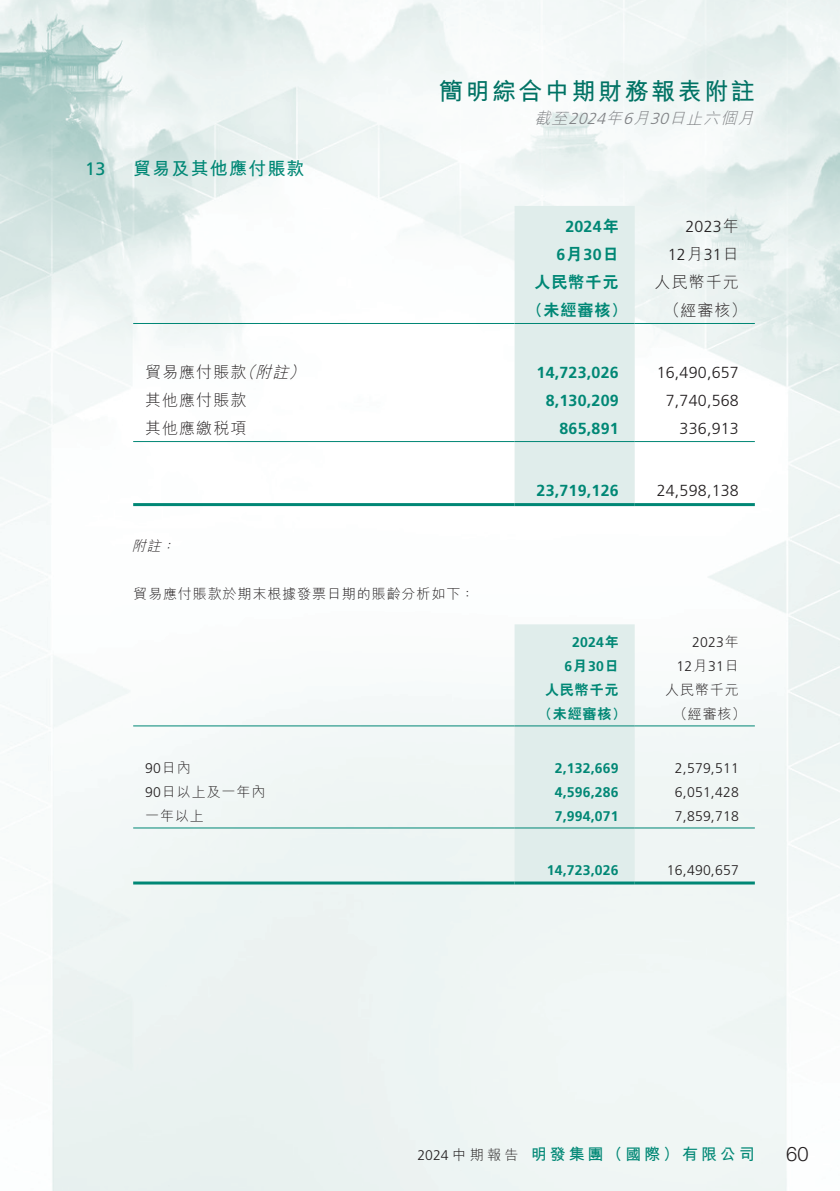
<style>
.page{position:relative;width:840px;height:1191px;background:#fff}
.page>*{position:absolute;margin:0;border:0;box-sizing:border-box;transform-origin:0 0}
.t1{font:700 24px "M Hei HK";letter-spacing:.105em;color:#007264}
.t2{font:300 20px "Helvetica Neue LT Std";color:#231f20}
._03_H1{font:700 18px "M Hei HK";letter-spacing:.065em;color:#008775}
._03_H1-2{font:18px "Frutiger LT Std";color:#008775}
._01_Body_Text{font:300 16px/28px "Frutiger LT Std";letter-spacing:.015em;color:#231f20;text-align:right}
._01_Body_Text-2{font:700 16px/28px "Frutiger LT Std";letter-spacing:.015em;color:#008775;text-align:center}
._15_Table_Stub{font:300 16px "M Hei HK";letter-spacing:.065em;color:#231f20}
.t3{font:700 16px "M Hei HK";letter-spacing:.18em;color:#008775}
._01_Body_Text-3{font:800 16px "C Hei 2 HK";letter-spacing:.065em;color:#008775}
._01_Body_Text-4{font:300 16px "M Hei HK";letter-spacing:.065em;color:#231f20}
.t4{font:italic 300 16px "M Hei HK";color:#808285}
.t5{font:italic 300 16px "Frutiger LT Std";color:#808285}
._15_Table_Stub-2{font:italic 300 16px "M Hei HK";color:#231f20}
._02_Note_Text{font:300 14px/24px "Frutiger LT Std";letter-spacing:.015em;color:#231f20;text-align:right}
._02_Note_Text-2{font:700 14px/24px "Frutiger LT Std";letter-spacing:.015em;color:#008775;text-align:center}
._26___P2__Note{font:300 14px "M Hei HK";letter-spacing:.065em;color:#231f20}
._29_Table_Stub__Note{font:300 14px "M Hei HK";letter-spacing:.065em;color:#231f20}
._02_Note_Text-3{font:800 14px "C Hei 2 HK";letter-spacing:.065em;color:#008775}
._02_Note_Text-4{font:300 14px "M Hei HK";letter-spacing:.065em;color:#231f20}
._29_Table_Stub__Note-2{font:300 14px "Frutiger LT Std";color:#231f20}
._26___P2__Note-2{font:italic 300 14px "M Hei HK";color:#231f20}
.s1{font-family:"C Hei 2 HK";font-weight:800}
.s2{font-family:"M Hei HK"}
.s3{font-family:"Frutiger LT Std"}
</style>
<div class="page">
<img style="left:0;top:0;width:839px;height:1191px">
<div style="left:514px;top:206px;width:120px;height:297px;background:#e0edeb"></div>
<hr style="left:133px;top:323px;width:381px;height:1px;background:#008775">
<hr style="left:514px;top:323px;width:120px;height:1px;background:#008775">
<hr style="left:634px;top:323px;width:120px;height:1px;background:#008775">
<hr style="left:133px;top:441px;width:381px;height:1px;background:#008775">
<hr style="left:514px;top:441px;width:120px;height:1px;background:#008775">
<hr style="left:634px;top:441px;width:120px;height:1px;background:#008775">
<hr style="left:133px;top:503px;width:381px;height:3px;background:#008775">
<hr style="left:514px;top:503px;width:120px;height:3px;background:#008775">
<hr style="left:634px;top:503px;width:120px;height:3px;background:#008775">
<div style="left:514px;top:624px;width:120px;height:257px;background:#e0edeb"></div>
<hr style="left:133px;top:725px;width:381px;height:1px;background:#008775">
<hr style="left:514px;top:725px;width:120px;height:1px;background:#008775">
<hr style="left:634px;top:725px;width:120px;height:1px;background:#008775">
<hr style="left:133px;top:827px;width:381px;height:1px;background:#008775">
<hr style="left:514px;top:827px;width:120px;height:1px;background:#008775">
<hr style="left:634px;top:827px;width:120px;height:1px;background:#008775">
<hr style="left:133px;top:881px;width:381px;height:3px;background:#008775">
<hr style="left:514px;top:881px;width:120px;height:3px;background:#008775">
<hr style="left:634px;top:881px;width:120px;height:3px;background:#008775">
<p class="_03_H1-2" style="left:85px;top:158px;width:22px">13</p>
<h1 class="t1" style="left:439px;top:74px;width:317px">簡明綜合中期財務報表附註</h1>
<p class="t4" style="left:668px;top:107px;width:91px">日止六個月</p>
<p class="t4" style="left:605px;top:107px;width:50px">年月</p>
<p class="t4" style="left:534px;top:107px;width:40px">截至</p>
<p class="t5" style="left:568px;top:109px;width:43px">2024</p>
<p class="t5" style="left:622px;top:109px;width:15px">6</p>
<p class="t5" style="left:649px;top:109px;width:24px">30</p>
<p class="_03_H1" style="left:133px;top:155px;width:173px">貿易及其他應付賬款</p>
<p class="_01_Body_Text-2" style="left:556px;top:212px;width:63px">2024<span class="s1">年<br></span>6<span class="s1">月</span>30<span class="s1">日</span></p>
<p class="_01_Body_Text" style="left:667px;top:213px;width:73px">2023<span class="s2">年<br></span>12<span class="s2">月</span>31<span class="s2">日</span></p>
<p class="_01_Body_Text-4" style="left:654px;top:271px;width:86px">人民幣千元</p>
<p class="_01_Body_Text-3" style="left:534px;top:271px;width:86px">人民幣千元</p>
<p class="_01_Body_Text-3" style="left:527px;top:299px;width:101px">（未經審核）</p>
<p class="_01_Body_Text-4" style="left:664px;top:299px;width:84px">（經審核(</p>
<p class="_15_Table_Stub" style="left:145px;top:361px;width:103px">貿易應付賬款</p>
<p class="_15_Table_Stub-2" style="left:239px;top:361px;width:23px">（</p>
<p class="_15_Table_Stub-2" style="left:288px;top:361px;width:23px">(</p>
<p class="_15_Table_Stub-2" style="left:255px;top:361px;width:40px">附註</p>
<p class="_01_Body_Text-2" style="left:536px;top:358px;width:84px">14,723,026</p>
<p class="_01_Body_Text" style="left:656px;top:359px;width:84px">16,490,657</p>
<p class="_15_Table_Stub" style="left:145px;top:389px;width:103px">其他應付賬款</p>
<p class="_01_Body_Text-2" style="left:545px;top:386px;width:74px">8,130,209</p>
<p class="_01_Body_Text" style="left:665px;top:387px;width:74px">7,740,568</p>
<p class="_15_Table_Stub" style="left:145px;top:417px;width:103px">其他應繳稅項</p>
<p class="_01_Body_Text-2" style="left:559px;top:414px;width:61px">865,891</p>
<p class="_01_Body_Text" style="left:679px;top:415px;width:61px">336,913</p>
<p class="_01_Body_Text-2" style="left:536px;top:476px;width:84px">23,719,126</p>
<p class="_01_Body_Text" style="left:656px;top:477px;width:84px">24,598,138</p>
<p class="_26___P2__Note-2" style="left:132px;top:535px;width:35px">附註</p>
<p class="_26___P2__Note" style="left:133px;top:583px;width:343px">貿易應付賬款於期末根據發票日期的賬齡分析如下：</p>
<p class="_26___P2__Note-2" style="left:161px;top:535px;width:20px">：</p>
<p class="_29_Table_Stub__Note-2" style="left:145px;top:760px;width:47px">90<span class="s2">日內</span></p>
<p class="_29_Table_Stub__Note" style="left:145px;top:781px;width:122px"><span class="s3">90</span>日以上及一年內</p>
<p class="_29_Table_Stub__Note" style="left:145px;top:805px;width:60px">一年以上</p>
<p class="_02_Note_Text-2" style="left:564px;top:630px;width:56px">2024<span class="s1">年<br></span>6<span class="s1">月</span>30<span class="s1">日</span></p>
<p class="_02_Note_Text" style="left:676px;top:630px;width:64px">2023<span class="s2">年<br></span>12<span class="s2">月</span>31<span class="s2">日</span></p>
<p class="_02_Note_Text-4" style="left:664px;top:679px;width:75px">人民幣千元</p>
<p class="_02_Note_Text-3" style="left:544px;top:680px;width:75px">人民幣千元</p>
<p class="_02_Note_Text-3" style="left:538px;top:704px;width:89px">（未經審核）</p>
<p class="_02_Note_Text-4" style="left:673px;top:703px;width:74px">（經審核(</p>
<p class="_02_Note_Text-2" style="left:554px;top:756px;width:65px">2,132,669</p>
<p class="_02_Note_Text" style="left:674px;top:756px;width:65px">2,579,511</p>
<p class="_02_Note_Text-2" style="left:554px;top:780px;width:65px">4,596,286</p>
<p class="_02_Note_Text" style="left:674px;top:780px;width:65px">6,051,428</p>
<p class="_02_Note_Text-2" style="left:554px;top:804px;width:65px">7,994,071</p>
<p class="_02_Note_Text" style="left:674px;top:804px;width:65px">7,859,718</p>
<p class="_02_Note_Text-2" style="left:546px;top:858px;width:73px">14,723,026</p>
<p class="_02_Note_Text" style="left:666px;top:858px;width:73px">16,490,657</p>
<p class="_02_Note_Text" style="left:417px;top:1143px;width:103px">2024<span class="s2">中期報告</span></p>
<p class="t3" style="left:530px;top:1142px;width:225px">明發集團（國際）有限公司</p>
<h2 class="t2" style="left:785px;top:1141px;width:24px">60</h2>
</div>
